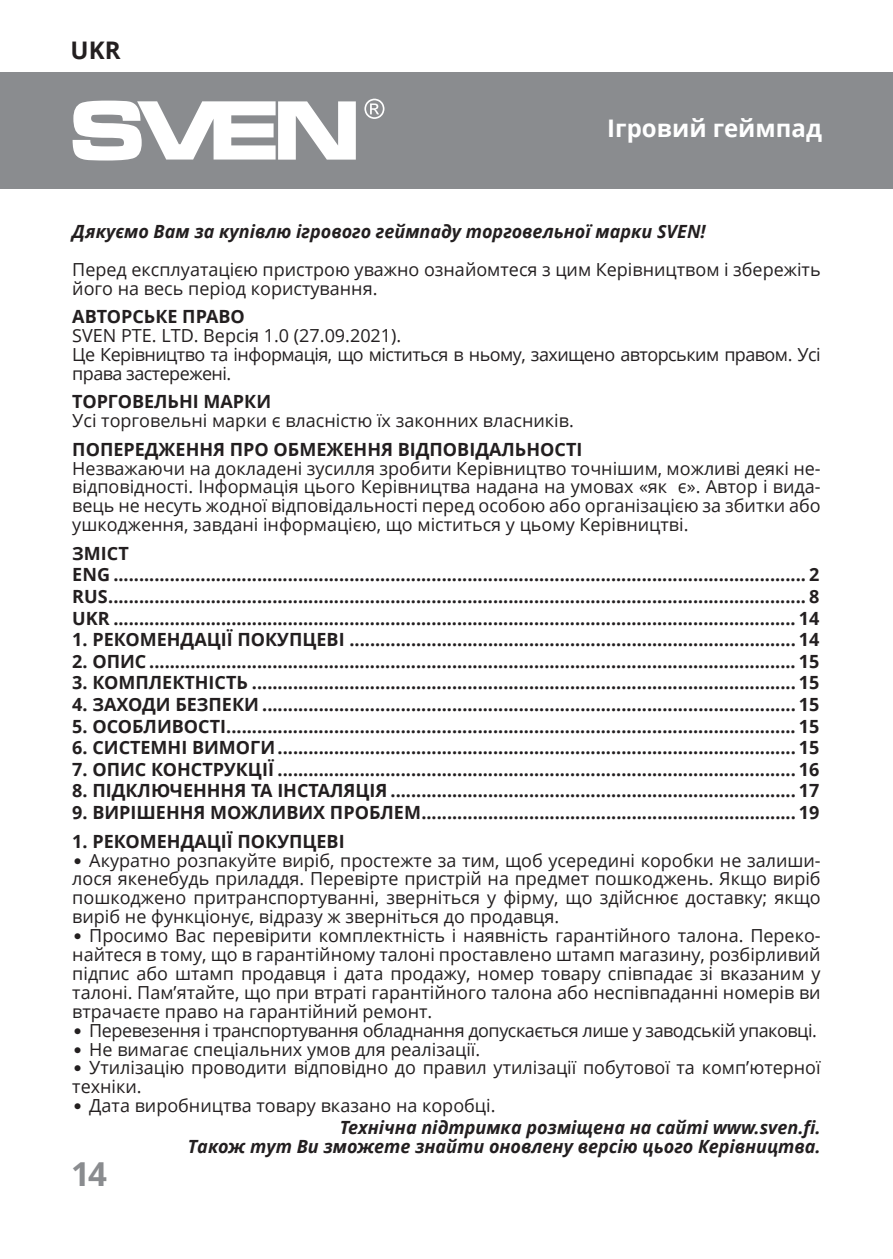
<style>
.page{position:relative;width:893px;height:1259px;background:#fff}
.page>*{position:absolute;margin:0;border:0;box-sizing:border-box;transform-origin:0 0}
.t1{font:700 33px "Open Sans";color:#8a8c8f}
.t2{font:700 24.3px "Open Sans";color:#fff}
.t3{font:700 24.3px "Open Sans";color:#231f20}
.t4{font:700 18.3px/21.6px "Open Sans";color:#231f20}
.t5{font:italic 700 18.3px/18.9px "Open Sans";color:#231f20;text-align:right}
.t6{font:18.3px/18.9px "Open Sans";color:#231f20}
.t7{font:18px/18.9px "Open Sans";color:#231f20;text-align:justify}
.t8{font:18px/18.9px "Open Sans";letter-spacing:-.03em;color:#231f20}
.t9{font:18px "Open Sans";letter-spacing:-.025em;color:#231f20}
.s1{font-family:"Pragmatica";font-weight:700;font-size:16.5px}
.s2{font-family:"Pragmatica";font-weight:700;font-size:16.8px}
.s3{font-size:18px}
</style>
<div class="page">
<div style="left:0;top:72px;width:893px;height:117px;background:#8a8c8f"></div>
<svg style="left:73px;top:101px;width:283px;height:59px"></svg>
<svg style="left:364px;top:99px;width:20px;height:20px"></svg>
<h2 class="t3" style="left:71px;top:33px;width:51px">UKR</h2>
<h2 class="t2" style="left:607px;top:111px;width:216px">Ігровий геймпад</h2>
<p class="t5" style="left:72px;top:221px;width:635px">Дякуємо Вам за купівлю ігрового геймпаду торговельної марки SVEN!</p>
<p class="t7" style="left:72px;top:259px;width:750px">Перед експлуатацією пристрою уважно ознайомтеся з цим Керівництвом і збережіть його на весь період користування.</p>
<p class="t4" style="left:72px;top:305px;width:174px">АВТОРСЬКЕ ПРАВО</p>
<p class="t8" style="left:72px;top:325px;width:750px">SVEN PTE. LTD. Версiя 1.0 (27.09.2021).<br>Це Керівництво та інформація, що міститься в ньому, захищено авторським правом. Усі права застережені.</p>
<p class="t4" style="left:72px;top:390px;width:200px">ТОРГОВЕЛЬНІ МАРКИ</p>
<p class="t7" style="left:72px;top:411px;width:503px">Усі торговельні марки є власністю їх законних власників.</p>
<p class="t4" style="left:72px;top:438px;width:512px">ПОПЕРЕДЖЕННЯ ПРО ОБМЕЖЕННЯ ВІДПОВІДАЛЬНОСТІ</p>
<p class="t7" style="left:72px;top:458px;width:750px">Незважаючи на докладені зусилля зробити Керівництво точнішим, можливі деякі не&shy;відповідності. Інформація цього Керівництва надана на умовах «як є». Автор і вида&shy;вець не несуть жодної відповідальності перед особою або організацією за збитки або ушкодження, завдані інформацією, що міститься у цьому Керівництві.</p>
<p class="t4" style="left:72px;top:542px;width:749px">ЗМІСТ<br>ENG ....................................................................................................................................... 2<br>RUS........................................................................................................................................ 8<br>UKR ..................................................................................................................................... 14</p>
<p class="t4" style="left:72px;top:628px;width:749px">1. РЕКОМЕНДАЦІЇ ПОКУПЦЕВІ ....................................................................................... 14</p>
<p class="t4" style="left:72px;top:650px;width:749px">2. ОПИС .............................................................................................................................. 15</p>
<p class="t4" style="left:72px;top:671px;width:749px">3. КОМПЛЕКТНІСТЬ .......................................................................................................... 15</p>
<p class="t4" style="left:72px;top:693px;width:749px">4. ЗАХОДИ БЕЗПЕКИ ........................................................................................................ 15</p>
<p class="t4" style="left:72px;top:714px;width:748px">5. ОСОБЛИВОСТІ............................................................................................................... 15</p>
<p class="t4" style="left:72px;top:736px;width:749px">6. СИСТЕМНІ ВИМОГИ..................................................................................................... 15</p>
<p class="t4" style="left:72px;top:758px;width:749px">7. ОПИС КОНСТРУКЦІЇ ..................................................................................................... 16</p>
<p class="t4" style="left:72px;top:779px;width:749px">8. ПІДКЛЮЧЕНННЯ ТА ІНСТАЛЯЦІЯ ............................................................................... 17</p>
<p class="t4" style="left:72px;top:801px;width:749px">9. ВИРІШЕННЯ МОЖЛИВИХ ПРОБЛЕМ......................................................................... 19</p>
<p class="t4" style="left:72px;top:829px;width:274px">1. РЕКОМЕНДАЦІЇ ПОКУПЦЕВІ</p>
<p class="t7" style="left:72px;top:850px;width:750px"><span class="s1">•</span> Акуратно розпакуйте виріб, простежте за тим, щоб усередині коробки не залиши&shy;лося якенебудь приладдя. Перевірте пристрій на предмет пошкоджень. Якщо виріб пошкоджено притранспортуванні, зверніться у фірму, що здійснює доставку; якщо виріб не функціонує, відразу ж зверніться до продавця.</p>
<p class="t7" style="left:72px;top:925px;width:750px"><span class="s1">•</span> Просимо Вас перевірити комплектність і наявність гарантійного талона. Переко&shy;найтеся в тому, що в гарантійному талоні проставлено штамп магазину, розбірливий підпис або штамп продавця і дата продажу, номер товару співпадає зі вказаним у талоні. Пам’ятайте, що при втраті гарантійного талона або неспівпаданні номерів ви втрачаєте право на гарантійний ремонт.</p>
<p class="t9" style="left:72px;top:1017px;width:746px"><span class="s1">•</span> Перевезення і транспортування обладнання допускається лише у заводській упаковці.</p>
<p class="t7" style="left:72px;top:1039px;width:409px"><span class="s1">•</span> Не вимагає спеціальних умов для реалізації.</p>
<p class="t6" style="left:72px;top:1058px;width:750px"><span class="s2">•</span> Утилізацію проводити відповідно до правил утилізації побутової та комп<span class="s3">’</span>ютерної техніки.</p>
<p class="t7" style="left:72px;top:1095px;width:425px"><span class="s1">•</span> Дата виробництва товару вказано на коробці.</p>
<p class="t5" style="left:188px;top:1117px;width:634px">Технічна підтримка розміщена на сайтi www.sven.fi.<br>Також тут Ви зможете знайти оновлену версію цього Керівництва.</p>
<h1 class="t1" style="left:71px;top:1150px;width:38px">14</h1>
</div>
